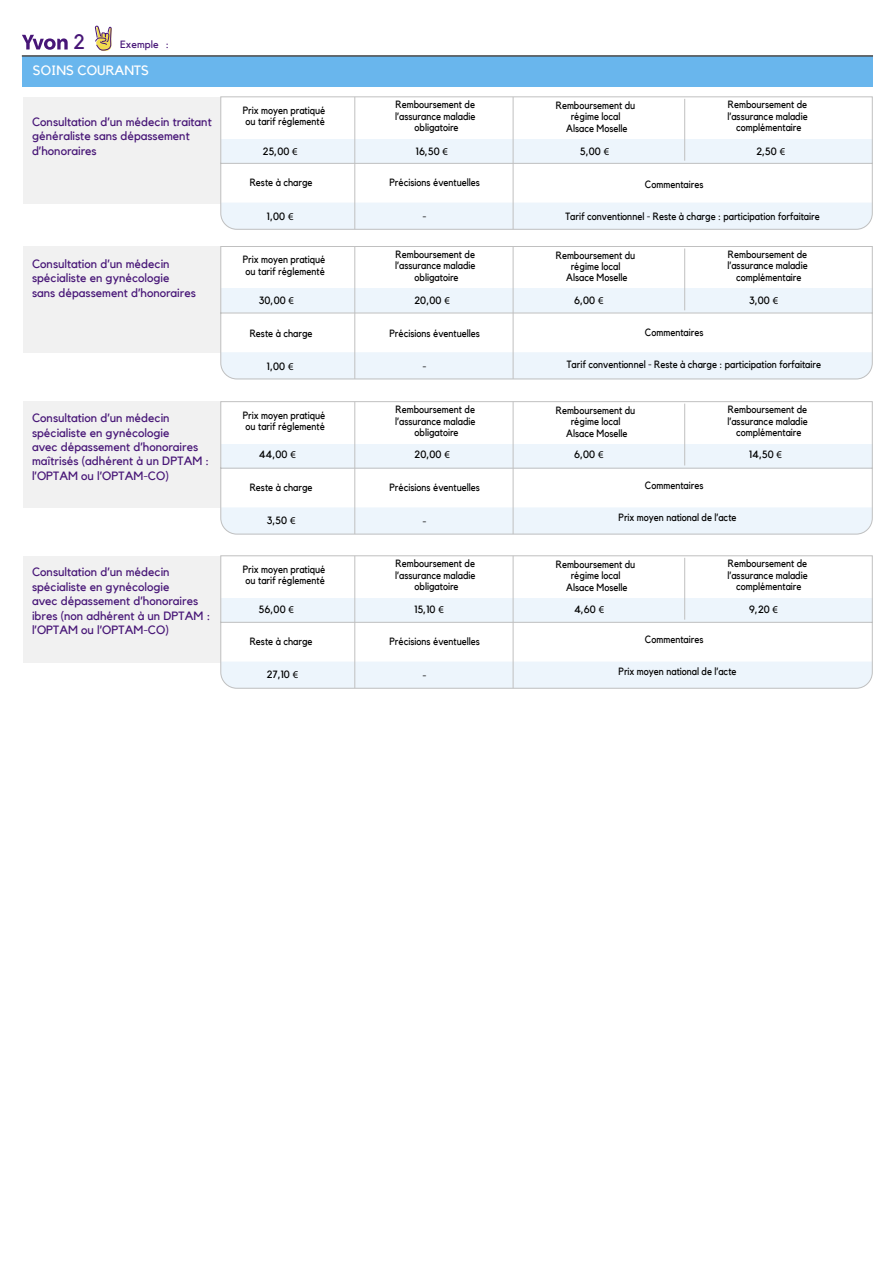
<style>
.page{position:relative;width:893px;height:1263px;background:#fff}
.page>*{position:absolute;margin:0;border:0;box-sizing:border-box;transform-origin:0 0}
.t1{font:20.85px "Kollektif";color:#471677}
.t2{font:13.5px "Kollektif";color:#fff}
.t3{font:12px/14.4px "Kollektif";color:#471677}
.t4{font:10.5px/11.4px "Kollektif";color:#000;text-align:center;scale:.9 1}
.t5{font:10.5px "Kollektif";color:#000}
.t6{font:10.5px "Kollektif";color:#471677}
.s1{font-family:"Myriad Pro"}
</style>
<div class="page">
<div style="left:22px;top:56px;width:850px;height:31px;background:#69b6ed"></div>
<hr style="left:22px;top:55px;width:851px;height:2px;background:#484848">
<div style="left:23px;top:97px;width:198px;height:107px;background:#f1f1f1"></div>
<svg style="left:22px;top:35px;width:46px;height:15px"></svg>
<svg style="left:95px;top:26px;width:17px;height:25px"></svg>
<svg style="left:220px;top:96px;width:653px;height:134px"></svg>
<hr style="left:354px;top:97px;width:1px;height:132px;background:#c0c0c0">
<hr style="left:513px;top:97px;width:1px;height:132px;background:#c0c0c0">
<hr style="left:684px;top:99px;width:1px;height:62px;background:#c0c0c0">
<div style="left:23px;top:246px;width:198px;height:107px;background:#f1f1f1"></div>
<svg style="left:220px;top:246px;width:653px;height:134px"></svg>
<hr style="left:354px;top:247px;width:1px;height:132px;background:#c0c0c0">
<hr style="left:513px;top:247px;width:1px;height:132px;background:#c0c0c0">
<hr style="left:684px;top:248px;width:1px;height:62px;background:#c0c0c0">
<div style="left:23px;top:401px;width:198px;height:107px;background:#f1f1f1"></div>
<svg style="left:220px;top:401px;width:653px;height:134px"></svg>
<hr style="left:354px;top:402px;width:1px;height:132px;background:#c0c0c0">
<hr style="left:513px;top:402px;width:1px;height:132px;background:#c0c0c0">
<hr style="left:684px;top:404px;width:1px;height:61px;background:#c0c0c0">
<div style="left:23px;top:556px;width:198px;height:106px;background:#f1f1f1"></div>
<svg style="left:219px;top:555px;width:654px;height:134px"></svg>
<hr style="left:354px;top:556px;width:1px;height:132px;background:#c0c0c0">
<hr style="left:513px;top:556px;width:1px;height:132px;background:#c0c0c0">
<hr style="left:684px;top:558px;width:1px;height:62px;background:#c0c0c0">
<h1 class="t1" style="left:73px;top:30px;width:13px">2</h1>
<p class="t6" style="left:120px;top:39px;width:51px">Exemple :</p>
<p class="t2" style="left:33px;top:63px;width:118px">SOINS COURANTS</p>
<p class="t3" style="left:32px;top:114px;width:181px">Consultation d’un médecin traitant généraliste sans dépassement d’honoraires</p>
<p class="t3" style="left:32px;top:257px;width:165px">Consultation d’un médecin spécialiste en gynécologie sans dépassement d’honoraires</p>
<p class="t3" style="left:32px;top:411px;width:179px">Consultation d’un médecin spécialiste en gynécologie<br>avec dépassement d’honoraires maîtrisés (adhérent à un DPTAM : l’OPTAM ou l’OPTAM-CO)</p>
<p class="t3" style="left:32px;top:565px;width:180px">Consultation d’un médecin spécialiste en gynécologie<br>avec dépassement d’honoraires ibres (non adhérent à un DPTAM : l’OPTAM ou l’OPTAM-CO)</p>
<p class="t4" style="left:243px;top:104px;width:94px;text-align:left">Prix moyen pratiqué ou tarif réglementé</p>
<p class="t4" style="left:395px;top:99px;width:91px">Remboursement de l’assurance maladie obligatoire</p>
<p class="t4" style="left:556px;top:100px;width:90px">Remboursement du régime local<br>Alsace Moselle</p>
<p class="t4" style="left:727px;top:99px;width:91px">Remboursement de l’assurance maladie complémentaire</p>
<p class="t5" style="left:263px;top:145px;width:36px">25,00 <span class="s1">€</span></p>
<p class="t5" style="left:416px;top:145px;width:34px">16,50 <span class="s1">€</span></p>
<p class="t5" style="left:580px;top:145px;width:31px">5,00 <span class="s1">€</span></p>
<p class="t5" style="left:756px;top:145px;width:30px">2,50 <span class="s1">€</span></p>
<p class="t4" style="left:250px;top:177px;width:71px">Reste à charge</p>
<p class="t4" style="left:389px;top:177px;width:102px">Précisions éventuelles</p>
<p class="t4" style="left:645px;top:179px;width:66px">Commentaires</p>
<p class="t4" style="left:565px;top:211px;width:284px">Tarif conventionnel - Reste à charge : participation forfaitaire</p>
<p class="t5" style="left:267px;top:211px;width:28px">1,00 <span class="s1">€</span></p>
<p class="t5" style="left:423px;top:210px;width:6px">-</p>
<p class="t4" style="left:243px;top:254px;width:94px;text-align:left">Prix moyen pratiqué ou tarif réglementé</p>
<p class="t4" style="left:395px;top:249px;width:91px">Remboursement de l’assurance maladie obligatoire</p>
<p class="t4" style="left:556px;top:249px;width:90px">Remboursement du régime local<br>Alsace Moselle</p>
<p class="t4" style="left:727px;top:249px;width:91px">Remboursement de l’assurance maladie complémentaire</p>
<p class="t5" style="left:259px;top:294px;width:37px">30,00 <span class="s1">€</span></p>
<p class="t5" style="left:414px;top:294px;width:37px">20,00 <span class="s1">€</span></p>
<p class="t5" style="left:574px;top:294px;width:31px">6,00 <span class="s1">€</span></p>
<p class="t5" style="left:749px;top:294px;width:31px">3,00 <span class="s1">€</span></p>
<p class="t4" style="left:250px;top:328px;width:71px">Reste à charge</p>
<p class="t4" style="left:389px;top:328px;width:102px">Précisions éventuelles</p>
<p class="t5" style="left:267px;top:360px;width:28px">1,00 <span class="s1">€</span></p>
<p class="t5" style="left:423px;top:360px;width:6px">-</p>
<p class="t4" style="left:645px;top:327px;width:66px">Commentaires</p>
<p class="t4" style="left:567px;top:359px;width:284px">Tarif conventionnel - Reste à charge : participation forfaitaire</p>
<p class="t4" style="left:243px;top:409px;width:94px;text-align:left">Prix moyen pratiqué ou tarif réglementé</p>
<p class="t4" style="left:395px;top:404px;width:91px">Remboursement de l’assurance maladie obligatoire</p>
<p class="t4" style="left:556px;top:405px;width:90px">Remboursement du régime local<br>Alsace Moselle</p>
<p class="t4" style="left:727px;top:404px;width:91px">Remboursement de l’assurance maladie complémentaire</p>
<p class="t5" style="left:259px;top:448px;width:38px">44,00 <span class="s1">€</span></p>
<p class="t5" style="left:415px;top:448px;width:37px">20,00 <span class="s1">€</span></p>
<p class="t5" style="left:574px;top:448px;width:31px">6,00 <span class="s1">€</span></p>
<p class="t5" style="left:749px;top:448px;width:34px">14,50 <span class="s1">€</span></p>
<p class="t4" style="left:250px;top:482px;width:71px">Reste à charge</p>
<p class="t4" style="left:389px;top:482px;width:102px">Précisions éventuelles</p>
<p class="t5" style="left:267px;top:514px;width:30px">3,50 <span class="s1">€</span></p>
<p class="t5" style="left:423px;top:515px;width:6px">-</p>
<p class="t4" style="left:645px;top:480px;width:66px">Commentaires</p>
<p class="t4" style="left:619px;top:512px;width:133px">Prix moyen national de l’acte</p>
<p class="t4" style="left:243px;top:563px;width:94px;text-align:left">Prix moyen pratiqué ou tarif réglementé</p>
<p class="t4" style="left:395px;top:558px;width:91px">Remboursement de l’assurance maladie obligatoire</p>
<p class="t4" style="left:556px;top:559px;width:90px">Remboursement du régime local<br>Alsace Moselle</p>
<p class="t4" style="left:727px;top:558px;width:91px">Remboursement de l’assurance maladie complémentaire</p>
<p class="t5" style="left:259px;top:603px;width:36px">56,00 <span class="s1">€</span></p>
<p class="t5" style="left:414px;top:603px;width:31px">15,10 <span class="s1">€</span></p>
<p class="t5" style="left:574px;top:603px;width:31px">4,60 <span class="s1">€</span></p>
<p class="t5" style="left:749px;top:603px;width:30px">9,20 <span class="s1">€</span></p>
<p class="t4" style="left:250px;top:636px;width:71px">Reste à charge</p>
<p class="t4" style="left:389px;top:636px;width:102px">Précisions éventuelles</p>
<p class="t5" style="left:267px;top:668px;width:33px">27,10 <span class="s1">€</span></p>
<p class="t5" style="left:423px;top:669px;width:6px">-</p>
<p class="t4" style="left:645px;top:634px;width:66px">Commentaires</p>
<p class="t4" style="left:619px;top:666px;width:133px">Prix moyen national de l’acte</p>
</div>
